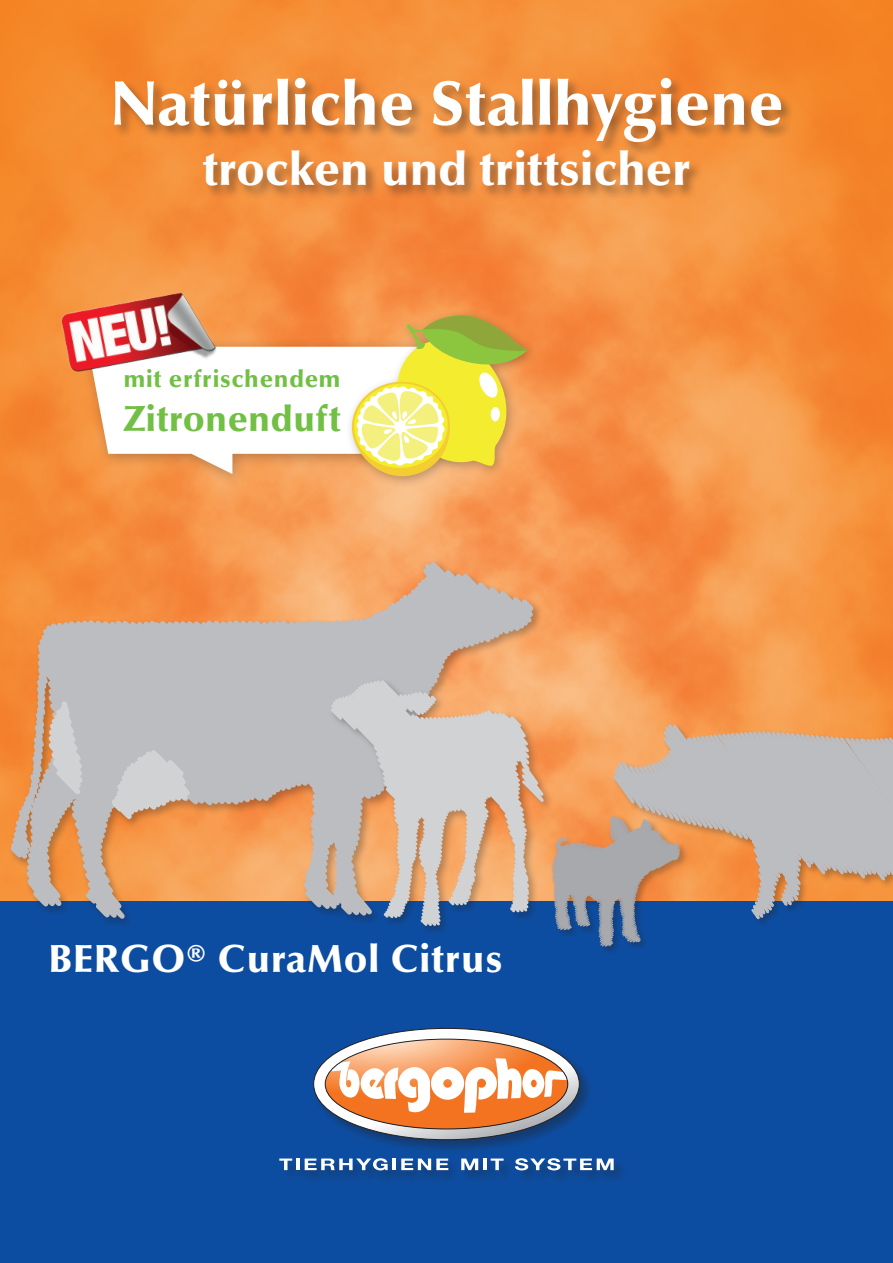
<style>
.page{position:relative;width:893px;height:1263px;background:#fff}
.page>*{position:absolute;margin:0;border:0;box-sizing:border-box;transform-origin:0 0}
.t1{font:900 63px "Optima LT Pro";color:#fff}
.t2{font:900 47.25px "Optima LT Pro";color:#fff}
.t3{font:900 39px "Optima LT Pro";letter-spacing:.02em;color:#fff}
.t4{font:900 36.15px "Optima LT Pro";letter-spacing:.01em;color:#71bf44}
.t5{font:900 24.15px "Optima LT Pro";letter-spacing:.03em;color:#71bf44}
</style>
<div class="page">
<img style="left:0;top:0;width:893px;height:901px">
<div style="left:0;top:901px;width:893px;height:362px;background:#0d4da1"></div>
<div style="left:278px;top:1026px;width:349px;height:158px;background:#231f20;opacity:.4"></div>
<svg style="left:313px;top:1027px;width:267px;height:113px"></svg>
<svg style="left:279px;top:1158px;width:20px;height:12px"></svg>
<svg style="left:305px;top:1158px;width:143px;height:12px"></svg>
<svg style="left:461px;top:1158px;width:17px;height:12px"></svg>
<hr style="left:483px;top:1158px;width:4px;height:12px;background:#fff">
<svg style="left:491px;top:1158px;width:13px;height:12px"></svg>
<svg style="left:515px;top:1158px;width:99px;height:12px"></svg>
<div style="left:8px;top:560px;width:536px;height:369px;background:#231f20;opacity:.3"></div>
<svg style="left:11px;top:562px;width:523px;height:357px;background:#cda78b"></svg>
<svg style="left:48px;top:701px;width:35px;height:93px;background:#c9c5c2"></svg>
<svg style="left:112px;top:750px;width:79px;height:69px;background:#cdbfb5"></svg>
<div style="left:329px;top:678px;width:225px;height:259px;background:#231f20;opacity:.3"></div>
<svg style="left:331px;top:680px;width:213px;height:246px;background:#c8b4a6"></svg>
<div style="left:550px;top:815px;width:139px;height:141px;background:#0d4da1"></div>
<svg style="left:551px;top:725px;width:342px;height:222px"></svg>
<div style="left:113px;top:77px;width:682px;height:123px;background:#231f20;opacity:.4"></div>
<div style="left:79px;top:337px;width:409px;height:151px;background:#231f20;opacity:.3"></div>
<svg style="left:88px;top:347px;width:257px;height:127px"></svg>
<div style="left:345px;top:308px;width:194px;height:180px;background:#231f20;opacity:.3"></div>
<svg style="left:350px;top:314px;width:178px;height:165px"></svg>
<img style="left:58px;top:286px;width:163px;height:96px">
<p class="t1" style="left:110px;top:64px;width:675px">Natürliche Stallhygiene</p>
<p class="t2" style="left:202px;top:139px;width:490px">trocken und trittsicher</p>
<p class="t5" style="left:124px;top:364px;width:218px">mit erfrischendem</p>
<p class="t4" style="left:123px;top:396px;width:219px">Zitronenduft</p>
<p class="t3" style="left:49px;top:934px;width:455px">BERGO® CuraMol Citrus</p>
</div>
